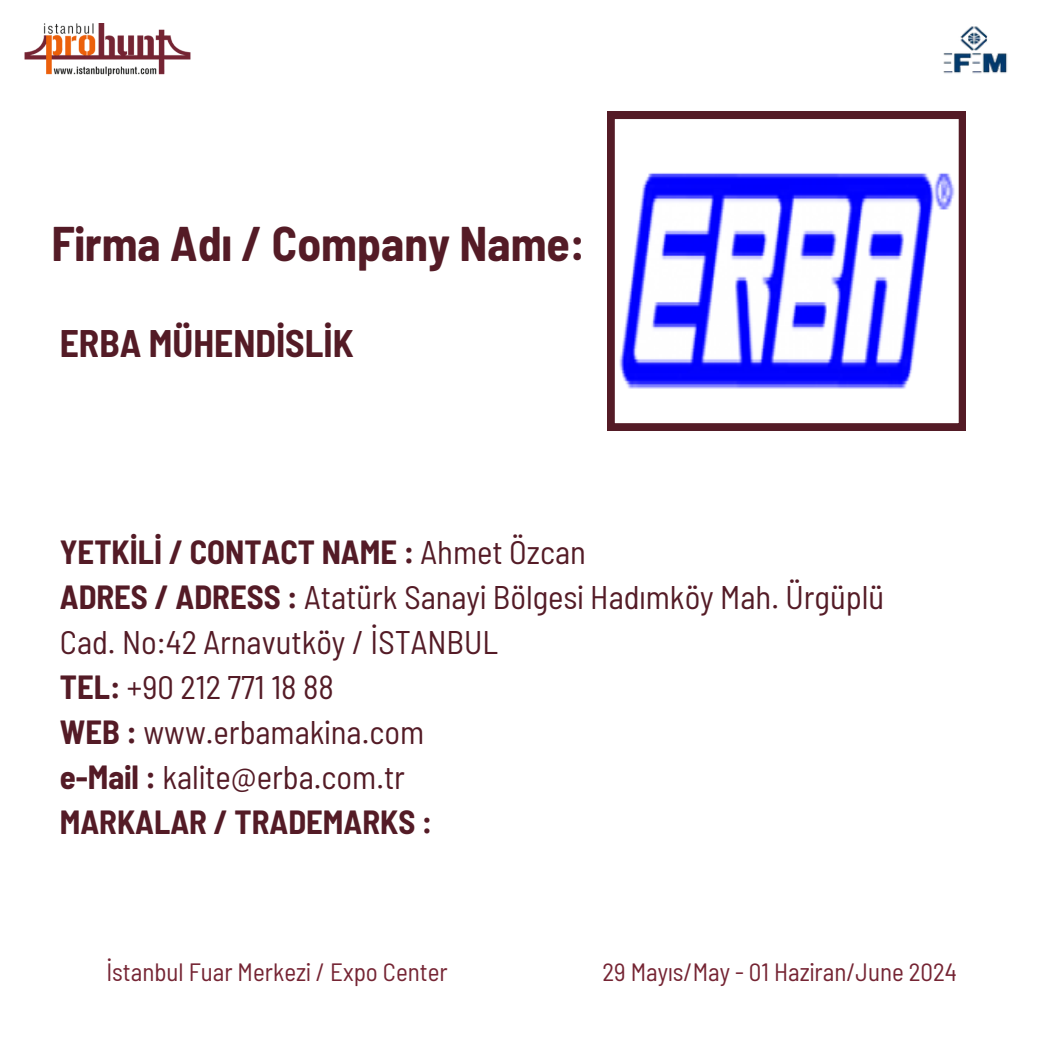
<style>
.page{position:relative;width:1063px;height:1064px;background:#fff}
.page>*{position:absolute;margin:0;border:0;box-sizing:border-box;transform-origin:0 0}
.t1{font:700 semi-condensed 47.5px "Barlow";color:#541b26}
.t2{font:700 semi-condensed 37.5px "Barlow";color:#541b26}
.t3{font:semi-condensed 32.75px/45px "Barlow";color:#541b26}
.t4{font:semi-condensed 25px "Barlow";color:#752433}
.s1{font-weight:700}
</style>
<div class="page">
<img style="left:24px;top:24px;width:167px;height:52px">
<img style="left:943px;top:26px;width:65px;height:48px">
<svg style="left:607px;top:111px;width:358px;height:319px"></svg>
<img style="left:616px;top:163px;width:342px;height:231px">
<h2 class="t1" style="left:52px;top:213px;width:535px">Firma Adı / Company Name:</h2>
<p class="t2" style="left:60px;top:319px;width:295px">ERBA MÜHENDİSLİK</p>
<p class="t3" style="left:60px;top:528px;width:826px"><span class="s1">YETKİLİ / CONTACT NAME :</span> Ahmet Özcan<br><span class="s1">ADRES / ADRESS :</span> Atatürk Sanayi Bölgesi Hadımköy Mah. Ürgüplü<br>Cad. No:42 Arnavutköy / İSTANBUL<br><span class="s1">TEL:</span> +90 212 771 18 88<br><span class="s1">WEB :</span> www.erbamakina.com<br><span class="s1">e-Mail :</span> kalite@erba.com.tr<br><span class="s1">MARKALAR / TRADEMARKS :</span></p>
<p class="t4" style="left:106px;top:955px;width:343px">İstanbul Fuar Merkezi / Expo Center</p>
<h1 class="t4" style="left:602px;top:955px;width:356px">29 Mayıs/May - 01 Haziran/June 2024</h1>
</div>
